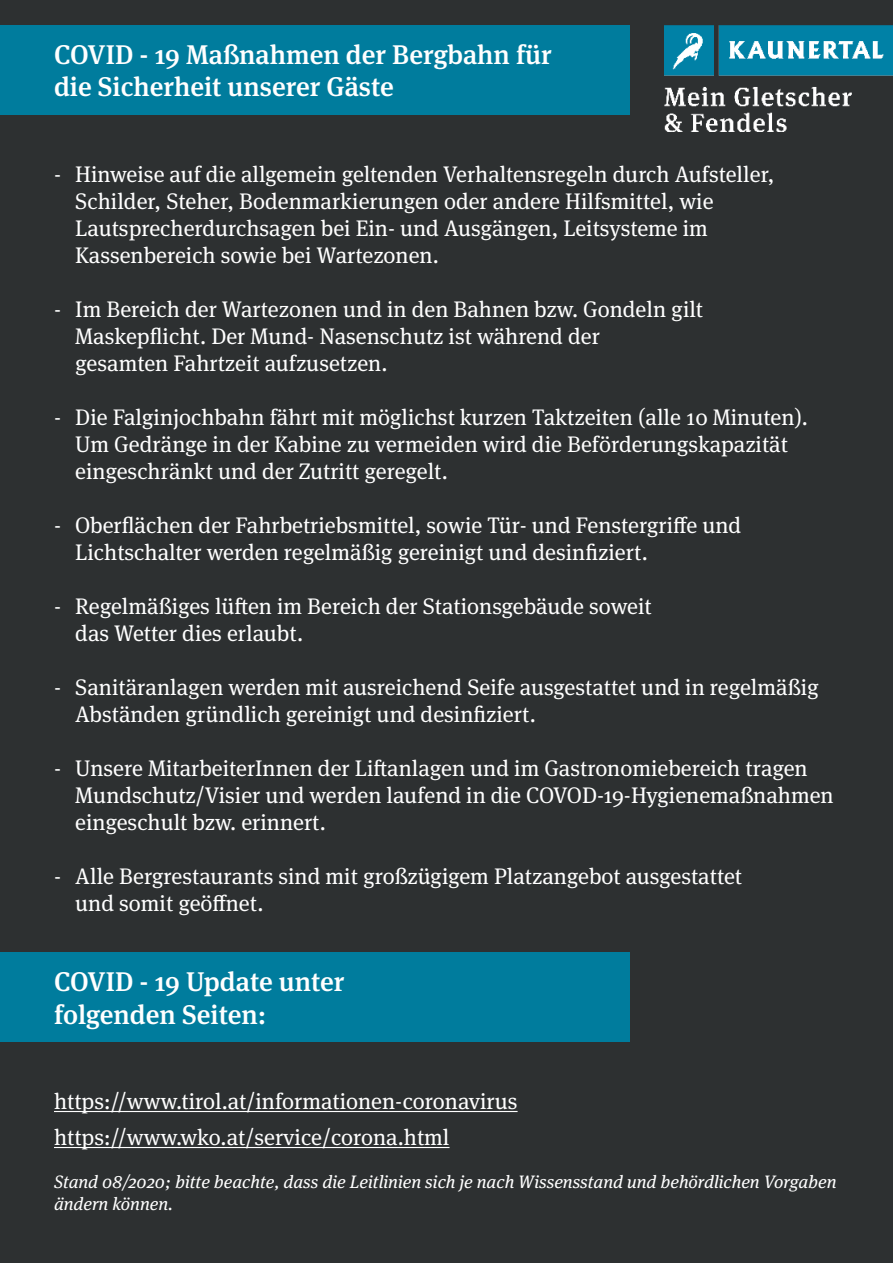
<style>
.page{position:relative;width:893px;height:1263px;background:#2d3031}
.page>*{position:absolute;margin:0;border:0;box-sizing:border-box;transform-origin:0 0}
.t1{font:500 27px/32.4px "Meta Serif OT";color:#fff}
.t2{font:22.5px/27px "Meta Serif OT";color:#fff}
.t3{font:italic 18px/21.6px "Meta Serif OT";color:#fff}
</style>
<div class="page">
<img style="left:664px;top:25px;width:229px;height:107px">
<div style="left:0;top:25px;width:629px;height:90px;background:#007c9d"></div>
<div style="left:0;top:952px;width:629px;height:90px;background:#007c9d"></div>
<hr style="left:54px;top:1111px;width:464px;height:1px;background:#fff">
<hr style="left:54px;top:1147px;width:396px;height:1px;background:#fff">
<p class="t1" style="left:54px;top:38px;width:499px">COVID - 19 Maßnahmen der Bergbahn für die Sicherheit unserer Gäste</p>
<p class="t2" style="left:75px;top:161px;width:701px;text-indent:-21px">- Hinweise auf die allgemein geltenden Verhaltensregeln durch Aufsteller, Schilder, Steher, Bodenmarkierungen oder andere Hilfsmittel, wie Lautsprecherdurchsagen bei Ein- und Ausgängen, Leitsysteme im Kassenbereich sowie bei Wartezonen.</p>
<p class="t2" style="left:75px;top:296px;width:629px;text-indent:-21px">- Im Bereich der Wartezonen und in den Bahnen bzw. Gondeln gilt<br>Maskepflicht. Der Mund- Nasenschutz ist während der<br>gesamten Fahrtzeit aufzusetzen.</p>
<p class="t2" style="left:75px;top:404px;width:734px;text-indent:-21px">- Die Falginjochbahn fährt mit möglichst kurzen Taktzeiten (alle 10 Minuten).<br>Um Gedränge in der Kabine zu vermeiden wird die Beförderungskapazität eingeschränkt und der Zutritt geregelt.</p>
<p class="t2" style="left:75px;top:512px;width:668px;text-indent:-21px">- Oberflächen der Fahrbetriebsmittel, sowie Tür- und Fenstergriffe und<br>Lichtschalter werden regelmäßig gereinigt und desinfiziert.</p>
<p class="t2" style="left:75px;top:593px;width:578px;text-indent:-21px">- Regelmäßiges lüften im Bereich der Stationsgebäude soweit das Wetter dies erlaubt.</p>
<p class="t2" style="left:75px;top:674px;width:745px;text-indent:-21px">- Sanitäranlagen werden mit ausreichend Seife ausgestattet und in regelmäßig<br>Abständen gründlich gereinigt und desinfiziert.</p>
<p class="t2" style="left:75px;top:755px;width:760px;text-indent:-21px">- Unsere MitarbeiterInnen der Liftanlagen und im Gastronomiebereich tragen<br>Mundschutz/Visier und werden laufend in die COVOD-19-Hygienemaßnahmen eingeschult bzw. erinnert.</p>
<p class="t2" style="left:75px;top:863px;width:668px;text-indent:-21px">- Alle Bergrestaurants sind mit großzügigem Platzangebot ausgestattet und somit geöffnet.</p>
<p class="t1" style="left:54px;top:965px;width:292px">COVID - 19 Update unter folgenden Seiten:</p>
<p class="t2" style="left:54px;top:1083px;width:465px;line-height:36px">https://www.tirol.at/informationen-coronavirus https://www.wko.at/service/corona.html</p>
<p class="t3" style="left:54px;top:1171px;width:784px">Stand 08/2020; bitte beachte, dass die Leitlinien sich je nach Wissensstand und behördlichen Vorgaben ändern können.</p>
</div>
